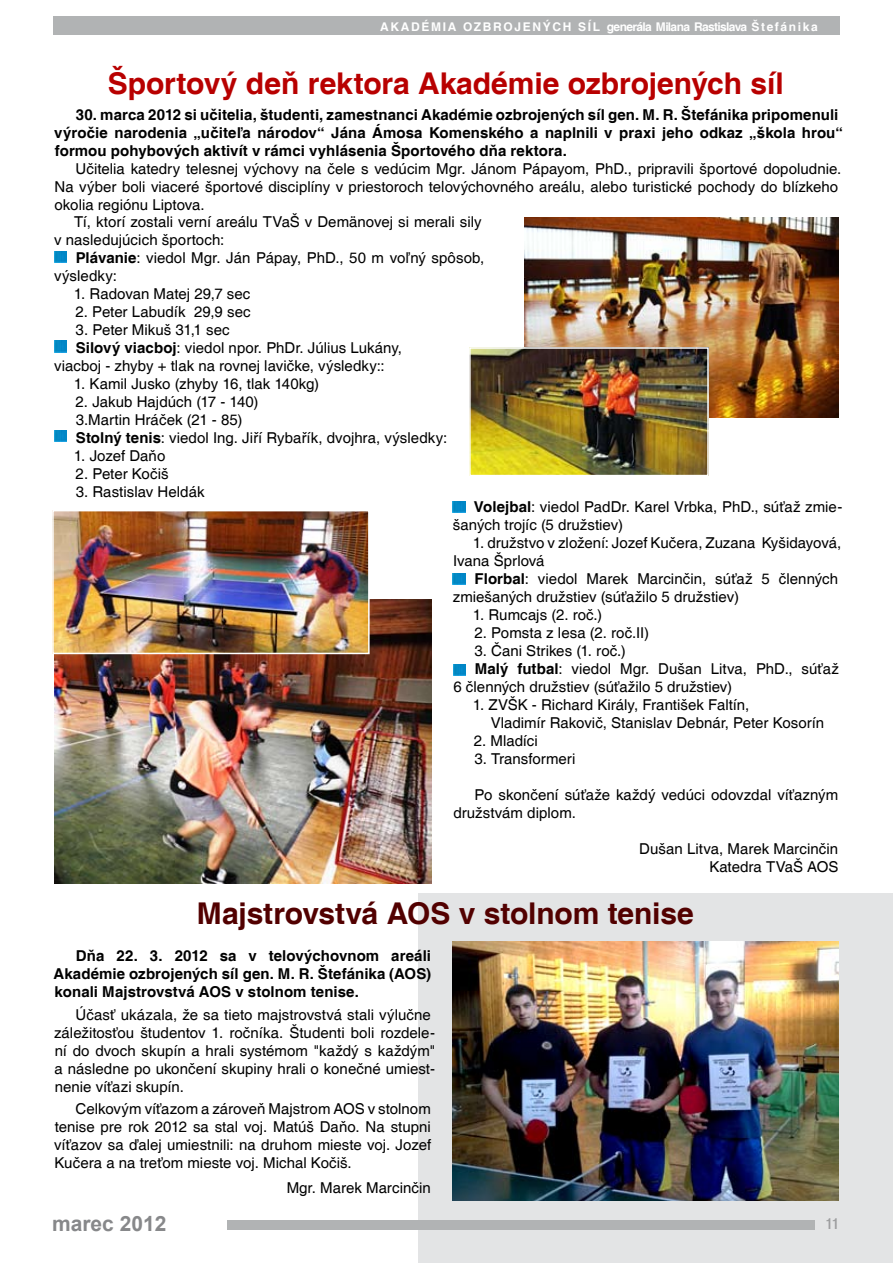
<style>
.page{position:relative;width:893px;height:1263px;background:#fff}
.page>*{position:absolute;margin:0;border:0;box-sizing:border-box;transform-origin:0 0}
.t1{font:700 30px "Helvetica";color:#b80000}
.t2{font:700 30px "Helvetica";letter-spacing:-.005em;color:#520000}
.t3{font:700 21px "Arial";color:#87888a}
.t4{font:15px/18px "Helvetica";letter-spacing:.005em;color:#000}
.t5{font:700 15px/18px "Helvetica";letter-spacing:.005em;color:#000;text-align:justify}
.t6{font:700 condensed 15px "Helvetica";color:#58585a}
.t7{font:700 12px "Helvetica";letter-spacing:-.055em;color:#fff}
.s1{font-weight:700}
</style>
<div class="page">
<div style="left:418px;top:894px;width:475px;height:369px;background:#e3e4e5"></div>
<div style="left:228px;top:1220px;width:587px;height:10px;background:#b1b3b4"></div>
<div style="left:53px;top:16px;width:787px;height:19px;background:#b1b3b4"></div>
<img style="left:453px;top:941px;width:386px;height:260px">
<svg style="left:54px;top:252px;width:12px;height:11px"></svg>
<svg style="left:54px;top:341px;width:12px;height:11px"></svg>
<svg style="left:54px;top:430px;width:12px;height:11px"></svg>
<img style="left:54px;top:600px;width:378px;height:283px">
<img style="left:55px;top:513px;width:312px;height:138px">
<div style="left:52px;top:510px;width:318px;height:144px;border:2px solid #fff"></div>
<img style="left:524px;top:217px;width:314px;height:200px">
<img style="left:472px;top:350px;width:234px;height:123px">
<div style="left:469px;top:347px;width:240px;height:129px;border:2px solid #fff"></div>
<svg style="left:453px;top:502px;width:12px;height:11px"></svg>
<svg style="left:453px;top:574px;width:12px;height:11px"></svg>
<svg style="left:453px;top:664px;width:12px;height:11px"></svg>
<p class="t7" style="left:380px;top:20px;width:439px">A K A D É M I A O Z B R O J E N Ý C H S Í L generála Milana Rastislava Š t e f á n i k a</p>
<h1 class="t1" style="left:108px;top:65px;width:678px">Športový deň rektora Akadémie ozbrojených síl</h1>
<p class="t5" style="left:54px;top:107px;width:790px;text-align:left;text-indent:21px">30. marca 2012 si učitelia, študenti, zamestnanci Akadémie ozbrojených síl gen. M. R. Štefánika pripomenuli výročie narodenia „učiteľa národov“ Jána Ámosa Komenského a naplnili v praxi jeho odkaz „škola hrou“ formou pohybových aktivít v rámci vyhlásenia Športového dňa rektora.</p>
<p class="t4" style="left:54px;top:160px;width:788px;text-indent:21px">Učitelia katedry telesnej výchovy na čele s vedúcim Mgr. Jánom Pápayom, PhD., pripravili športové dopoludnie.<br>Na výber boli viaceré športové disciplíny v priestoroch telovýchovného areálu, alebo turistické pochody do blízkeho okolia regiónu Liptova.</p>
<p class="t4" style="left:54px;top:213px;width:429px;text-indent:20px">Tí, ktorí zostali verní areálu TVaŠ v Demänovej si merali sily v nasledujúcich športoch:</p>
<p class="t4" style="left:54px;top:249px;width:432px;text-indent:22px"><span class="s1">Plávanie</span>: viedol Mgr. Ján Pápay, PhD., 50 m voľný spôsob, výsledky:</p>
<p class="t4" style="left:74px;top:285px;width:178px">1. Radovan Matej 29,7 sec</p>
<p class="t4" style="left:76px;top:303px;width:177px">2. Peter Labudík 29,9 sec</p>
<p class="t4" style="left:76px;top:321px;width:156px">3. Peter Mikuš 31,1 sec</p>
<p class="t4" style="left:76px;top:339px;width:328px"><span class="s1">Silový viacboj</span>: viedol npor. PhDr. Július Lukány,</p>
<p class="t4" style="left:54px;top:357px;width:332px">viacboj - zhyby + tlak na rovnej lavičke, výsledky::</p>
<p class="t4" style="left:74px;top:375px;width:247px">1. Kamil Jusko (zhyby 16, tlak 140kg)</p>
<p class="t4" style="left:76px;top:393px;width:373px">2. Jakub Hajdúch (17 - 140)<br>3.Martin Hráček (21 - 85)<br><span class="s1">Stolný tenis</span>: viedol Ing. Jiří Rybařík, dvojhra, výsledky:</p>
<p class="t4" style="left:74px;top:447px;width:93px">1. Jozef Daňo</p>
<p class="t4" style="left:76px;top:465px;width:95px">2. Peter Kočiš</p>
<p class="t4" style="left:76px;top:483px;width:130px">3. Rastislav Heldák</p>
<p class="t4" style="left:453px;top:499px;width:391px;text-indent:21px"><span class="s1">Volejbal</span>: viedol PadDr. Karel Vrbka, PhD., súťaž zmie&shy;šaných trojíc (5 družstiev)</p>
<p class="t4" style="left:453px;top:535px;width:390px;text-indent:20px">1. družstvo v zložení: Jozef Kučera, Zuzana Kyšidayová,<br>Ivana Šprlová</p>
<p class="t4" style="left:453px;top:571px;width:387px;text-indent:22px"><span class="s1">Florbal</span>: viedol Marek Marcinčin, súťaž 5 členných zmiešaných družstiev (súťažilo 5 družstiev)</p>
<p class="t4" style="left:473px;top:607px;width:131px">1. Rumcajs (2. roč.)</p>
<p class="t4" style="left:474px;top:625px;width:176px">2. Pomsta z lesa (2. roč.II)</p>
<p class="t4" style="left:474px;top:643px;width:153px">3. Čani Strikes (1. roč.)</p>
<p class="t4" style="left:475px;top:661px;width:366px"><span class="s1">Malý futbal</span>: viedol Mgr. Dušan Litva, PhD., súťaž</p>
<p class="t4" style="left:453px;top:679px;width:280px">6 členných družstiev (súťažilo 5 družstiev)</p>
<p class="t4" style="left:491px;top:697px;width:335px;text-indent:-18px">1. ZVŠK - Richard Király, František Faltín,<br>Vladimír Rakovič, Stanislav Debnár, Peter Kosorín</p>
<p class="t4" style="left:474px;top:733px;width:66px">2. Mladíci</p>
<p class="t4" style="left:474px;top:751px;width:102px">3. Transformeri</p>
<p class="t4" style="left:453px;top:787px;width:386px;text-indent:21px">Po skončení súťaže každý vedúci odovzdal víťazným družstvám diplom.</p>
<p class="t4" style="left:639px;top:841px;width:201px;text-align:right">Dušan Litva, Marek Marcinčin<br>Katedra TVaŠ AOS</p>
<h1 class="t2" style="left:197px;top:895px;width:498px">Majstrovstvá AOS v stolnom tenise</h1>
<p class="t5" style="left:54px;top:948px;width:379px;text-indent:22px">Dňa 22. 3. 2012 sa v telovýchovnom areáli Akadémie ozbrojených síl gen. M. R. Štefánika (AOS) konali Majstrovstvá AOS v stolnom tenise.</p>
<p class="t4" style="left:54px;top:1006px;width:382px;text-indent:21px">Účasť ukázala, že sa tieto majstrovstvá stali výlučne záležitosťou študentov 1. ročníka. Študenti boli rozdele&shy;ní do dvoch skupín a hrali systémom "každý s každým" a následne po ukončení skupiny hrali o konečné umiest&shy;nenie víťazi skupín.</p>
<p class="t4" style="left:54px;top:1100px;width:378px;text-align:justify;text-indent:21px">Celkovým víťazom a zároveň Majstrom AOS v stolnom tenise pre rok 2012 sa stal voj. Matúš Daňo. Na stupni víťazov sa ďalej umiestnili: na druhom mieste voj. Jozef Kučera a na treťom mieste voj. Michal Kočiš.</p>
<p class="t4" style="left:287px;top:1179px;width:146px">Mgr. Marek Marcinčin</p>
<h2 class="t3" style="left:52px;top:1210px;width:116px">marec 2012</h2>
<p class="t6" style="left:825px;top:1215px;width:15px">11</p>
</div>
